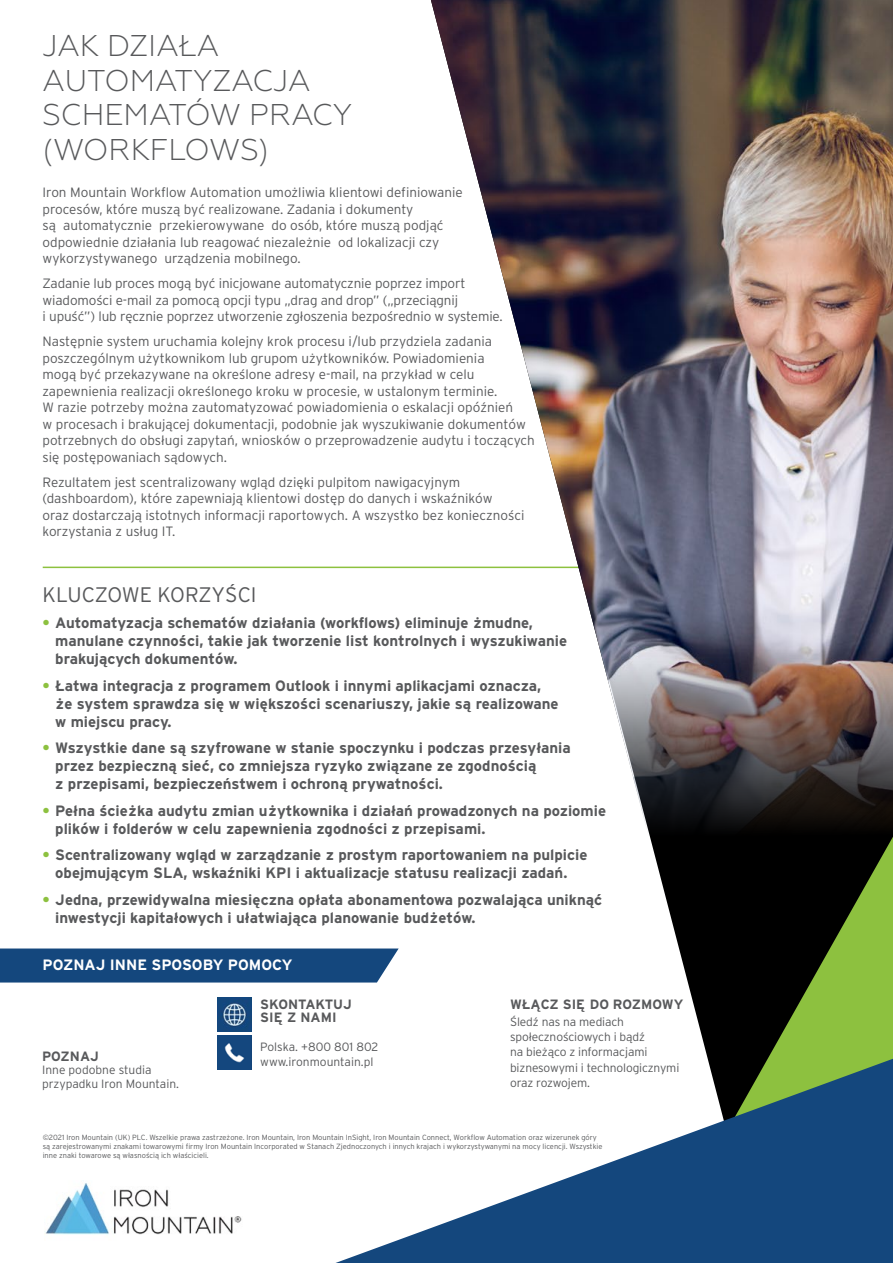
<style>
.page{position:relative;width:893px;height:1263px;background:#fff}
.page>*{position:absolute;margin:0;border:0;box-sizing:border-box;transform-origin:0 0}
.t1{font:300 30px/34.5px "Geometria";color:#58595b}
.t2{font:300 21px "Interstate";color:#58595b}
.t3{font:700 15px/18px "Interstate";color:#58595b}
.t4{font:700 15px "Interstate";color:#fff}
.t5{font:300 13.5px/16.5px "Interstate";color:#58595b}
.t6{font:700 13.5px/13.5px "Interstate";color:#58595b}
.t7{font:300 12px/15.3px "Interstate";letter-spacing:-.01em;color:#58595b}
.t8{font:300 7.5px/9px "Interstate";color:#58595b}
.s1{color:#8dc13f}
</style>
<div class="page">
<hr style="left:43px;top:567px;width:554px;height:1px;background:#8dc13f">
<img style="left:431px;top:0;width:462px;height:845px">
<img style="left:45px;top:1183px;width:197px;height:52px">
<div style="left:0;top:948px;width:399px;height:34px;background:#14477d"></div>
<img style="left:217px;top:998px;width:34px;height:34px">
<img style="left:217px;top:1035px;width:34px;height:34px">
<svg style="left:652px;top:837px;width:241px;height:222px;background:#414e2d"></svg>
<svg style="left:335px;top:1059px;width:558px;height:204px;fill:#14477d"></svg>
<h1 class="t1" style="left:43px;top:28px;width:311px">JAK DZIAŁA<br>AUTOMATYZACJA<br>SCHEMATÓW PRACY (WORKFLOWS)</h1>
<p class="t5" style="left:43px;top:184px;width:422px">Iron Mountain Workflow Automation umożliwia klientowi definiowanie procesów, które muszą być realizowane. Zadania i dokumenty<br>są automatycznie przekierowywane do osób, które muszą podjąć odpowiednie działania lub reagować niezależnie od lokalizacji czy wykorzystywanego urządzenia mobilnego.</p>
<p class="t5" style="left:43px;top:275px;width:462px">Zadanie lub proces mogą być inicjowane automatycznie poprzez import wiadomości e-mail za pomocą opcji typu „drag and drop” („przeciągnij<br>i upuść”) lub ręcznie poprzez utworzenie zgłoszenia bezpośrednio w systemie.</p>
<p class="t5" style="left:43px;top:333px;width:494px">Następnie system uruchamia kolejny krok procesu i/lub przydziela zadania poszczególnym użytkownikom lub grupom użytkowników. Powiadomienia<br>mogą być przekazywane na określone adresy e-mail, na przykład w celu zapewnienia realizacji określonego kroku w procesie, w ustalonym terminie.<br>W razie potrzeby można zautomatyzować powiadomienia o eskalacji opóźnień<br>w procesach i brakującej dokumentacji, podobnie jak wyszukiwanie dokumentów potrzebnych do obsługi zapytań, wniosków o przeprowadzenie audytu i toczących się postępowaniach sądowych.</p>
<p class="t5" style="left:43px;top:473px;width:483px">Rezultatem jest scentralizowany wgląd dzięki pulpitom nawigacyjnym (dashboardom), które zapewniają klientowi dostęp do danych i wskaźników<br>oraz dostarczają istotnych informacji raportowych. A wszystko bez konieczności korzystania z usług IT.</p>
<h2 class="t2" style="left:43px;top:582px;width:216px">KLUCZOWE KORZYŚCI</h2>
<p class="t3" style="left:55px;top:613px;width:513px;text-indent:-13px"><span class="s1">•</span> Automatyzacja schematów działania (workflows) eliminuje żmudne, manulane czynności, takie jak tworzenie list kontrolnych i wyszukiwanie brakujących dokumentów.</p>
<p class="t3" style="left:55px;top:676px;width:505px;text-indent:-13px"><span class="s1">•</span> Łatwa integracja z programem Outlook i innymi aplikacjami oznacza, że system sprawdza się w większości scenariuszy, jakie są realizowane w miejscu pracy.</p>
<p class="t3" style="left:55px;top:738px;width:517px;text-indent:-13px"><span class="s1">•</span> Wszystkie dane są szyfrowane w stanie spoczynku i podczas przesyłania przez bezpieczną sieć, co zmniejsza ryzyko związane ze zgodnością<br>z przepisami, bezpieczeństwem i ochroną prywatności.</p>
<p class="t3" style="left:55px;top:801px;width:552px;text-indent:-13px"><span class="s1">•</span> Pełna ścieżka audytu zmian użytkownika i działań prowadzonych na poziomie plików i folderów w celu zapewnienia zgodności z przepisami.</p>
<p class="t3" style="left:43px;top:845px;width:546px;text-align:center"><span class="s1">•</span> Scentralizowany wgląd w zarządzanie z prostym raportowaniem na pulpicie obejmującym SLA, wskaźniki KPI i aktualizacje statusu realizacji zadań.</p>
<p class="t3" style="left:55px;top:890px;width:549px;text-indent:-13px"><span class="s1">•</span> Jedna, przewidywalna miesięczna opłata abonamentowa pozwalająca uniknąć inwestycji kapitałowych i ułatwiająca planowanie budżetów.</p>
<p class="t4" style="left:43px;top:956px;width:251px">POZNAJ INNE SPOSOBY POMOCY</p>
<p class="t6" style="left:42px;top:1049px;width:58px">POZNAJ</p>
<p class="t7" style="left:42px;top:1063px;width:138px;line-height:13.5px">Inne podobne studia przypadku Iron Mountain.</p>
<p class="t6" style="left:260px;top:997px;width:93px">SKONTAKTUJ<br>SIĘ Z NAMI</p>
<p class="t7" style="left:260px;top:1039px;width:120px">Polska. +800 801 802 www.ironmountain.pl</p>
<p class="t6" style="left:510px;top:997px;width:175px">WŁĄCZ SIĘ DO ROZMOWY</p>
<p class="t7" style="left:510px;top:1014px;width:171px">Śledź nas na mediach społecznościowych i bądź<br>na bieżąco z informacjami biznesowymi i technologicznymi oraz rozwojem.</p>
<p class="t8" style="left:43px;top:1133px;width:561px">©2021 Iron Mountain (UK) PLC. Wszelkie prawa zastrzeżone. Iron Mountain, Iron Mountain InSight, Iron Mountain Connect, Workflow Automation oraz wizerunek góry są zarejestrowanymi znakami towarowymi firmy Iron Mountain Incorporated w Stanach Zjednoczonych i innych krajach i wykorzystywanymi na mocy licencji. Wszystkie inne znaki towarowe są własnością ich właścicieli.</p>
</div>
